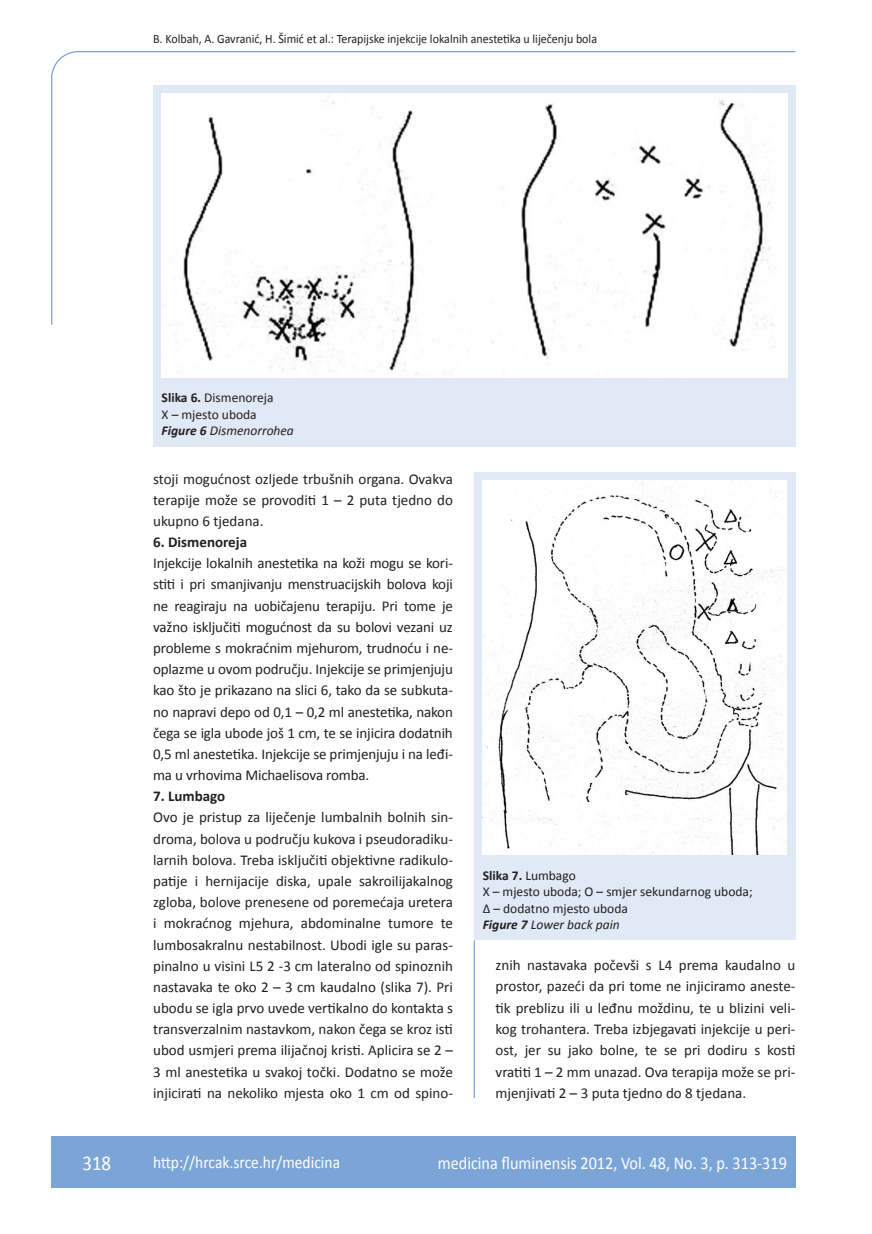
<style>
.page{position:relative;width:872px;height:1234px;background:#fff}
.page>*{position:absolute;margin:0;border:0;box-sizing:border-box;transform-origin:0 0}
.t1{font:21px "Calibri";color:#fff;scale:.9 1}
.t2{font:18px "Calibri";color:#fff;scale:.9 1}
.t3{font:17.25px "Calibri";color:#fff;scale:.9 1}
.osnovni_tekst{font:15px/21.1px "Calibri";color:#231f20;text-align:justify}
.osnovni_tekst-2{font:700 15px "Calibri";color:#231f20}
.potpis_slika{font:13.5px/16.5px "Calibri";color:#231f20}
.glava{font:12.75px "Calibri";color:#231f20;scale:.94 1}
.s1{font-weight:700}
.s2{font-weight:700;font-style:italic}
.s3{font-style:italic}
</style>
<div class="page">
<svg style="left:51px;top:51px;width:745px;height:275px"></svg>
<hr style="left:473px;top:940px;width:2px;height:157px;background:#7ca5d7">
<div style="left:51px;top:1135px;width:744px;height:51px;background:#7ca5d7"></div>
<div style="left:153px;top:85px;width:642px;height:362px;background:#e1e9f6"></div>
<div style="left:162px;top:94px;width:625px;height:283px;background:#fff"></div>
<div style="left:474px;top:472px;width:321px;height:467px;background:#e1e9f6"></div>
<img style="left:483px;top:480px;width:303px;height:374px">
<p class="glava" style="left:153px;top:30px;width:474px">B. Kolbah, A. Gavranić, H. Šimić et al.: Terapijske injekcije lokalnih anestetika u liječenju bola</p>
<p class="potpis_slika" style="left:162px;top:389px;width:134px"><span class="s1">Slika 6.</span> Dismenoreja<br>X – mjesto uboda<br><span class="s2">Figure 6</span> <span class="s3">Dismenorrohea</span></p>
<p class="osnovni_tekst" style="left:153px;top:467px;width:301px">stoji mogućnost ozljede trbušnih organa. Ovakva terapije može se provoditi 1 – 2 puta tjedno do ukupno 6 tjedana.</p>
<p class="osnovni_tekst-2" style="left:153px;top:532px;width:95px">6. Dismenoreja</p>
<p class="osnovni_tekst" style="left:153px;top:552px;width:301px">Injekcije lokalnih anestetika na koži mogu se kori&shy;stiti i pri smanjivanju menstruacijskih bolova koji ne reagiraju na uobičajenu terapiju. Pri tome je važno isključiti mogućnost da su bolovi vezani uz probleme s mokraćnim mjehurom, trudnoću i ne&shy;oplazme u ovom području. Injekcije se primjenjuju kao što je prikazano na slici 6, tako da se subkuta&shy;no napravi depo od 0,1 – 0,2 ml anestetika, nakon čega se igla ubode još 1 cm, te se injicira dodatnih 0,5 ml anestetika. Injekcije se primjenjuju i na leđi&shy;ma u vrhovima Michaelisova romba.</p>
<p class="osnovni_tekst-2" style="left:153px;top:786px;width:74px">7. Lumbago</p>
<p class="osnovni_tekst" style="left:153px;top:806px;width:301px">Ovo je pristup za liječenje lumbalnih bolnih sin&shy;droma, bolova u području kukova i pseudoradiku&shy;larnih bolova. Treba isključiti objektivne radikulo&shy;patije i hernijacije diska, upale sakroilijakalnog zgloba, bolove prenesene od poremećaja uretera i mokraćnog mjehura, abdominalne tumore te lumbosakralnu nestabilnost. Ubodi igle su paras&shy;pinalno u visini L5 2 -3 cm lateralno od spinoznih nastavaka te oko 2 – 3 cm kaudalno (slika 7). Pri ubodu se igla prvo uvede vertikalno do kontakta s transverzalnim nastavkom, nakon čega se kroz isti ubod usmjeri prema ilijačnoj kristi. Aplicira se 2 – 3 ml anestetika u svakoj točki. Dodatno se može injicirati na nekoliko mjesta oko 1 cm od spino-</p>
<p class="potpis_slika" style="left:483px;top:866px;width:271px"><span class="s1">Slika 7.</span> Lumbago<br>X – mjesto uboda; O – smjer sekundarnog uboda; ∆ – dodatno mjesto uboda<br><span class="s2">Figure 7</span> <span class="s3">Lower back pain</span></p>
<p class="osnovni_tekst" style="left:495px;top:953px;width:301px">znih nastavaka počevši s L4 prema kaudalno u prostor, pazeći da pri tome ne injiciramo aneste&shy;tik preblizu ili u leđnu moždinu, te u blizini veli&shy;kog trohantera. Treba izbjegavati injekcije u peri&shy;ost, jer su jako bolne, te se pri dodiru s kosti vratiti 1 – 2 mm unazad. Ova terapija može se pri&shy;mjenjivati 2 – 3 puta tjedno do 8 tjedana.</p>
<p class="t1" style="left:82px;top:1149px;width:33px">318</p>
<p class="t3" style="left:153px;top:1150px;width:209px">http://hrcak.srce.hr/medicina</p>
<p class="t2" style="left:438px;top:1151px;width:389px">medicina fluminensis 2012, Vol. 48, No. 3, p. 313-319</p>
</div>
